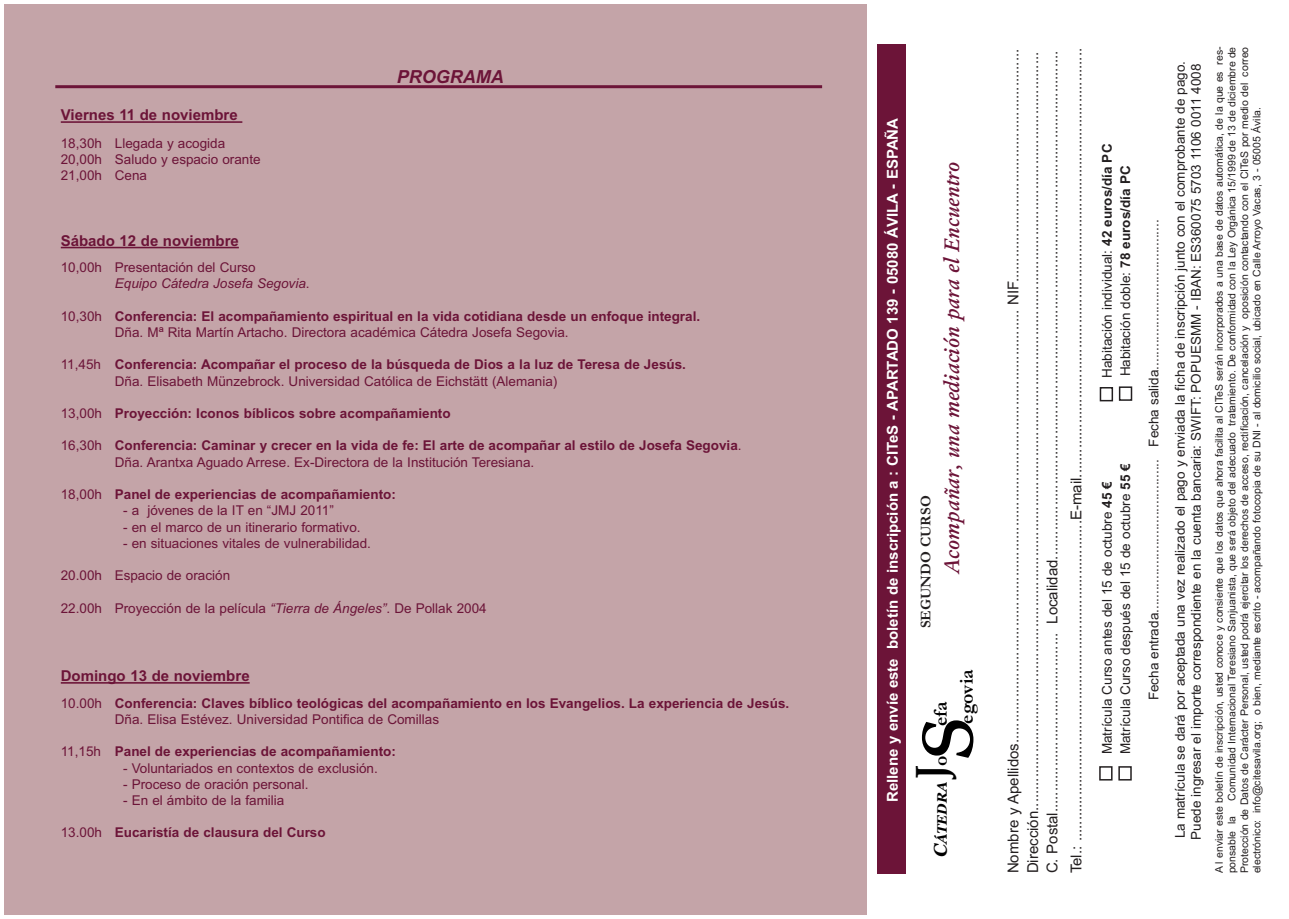
<style>
.page{position:relative;width:1289px;height:919px;background:#fff}
.page>*{position:absolute;margin:0;border:0;box-sizing:border-box;transform-origin:0 0}
.t1{font:72.45px "Americana BT Roman+SCCFYK";color:#000;scale:.82 1}
.t2{font:45.3px "Palatino Bold+KDNQLH";color:#000;scale:.82 1}
.t3{font:italic 600 21px "Garamond";color:#6c1438}
.t4{font:19.8px "Garamond Bold+FEJDZK";color:#000}
.t5{font:italic 700 18px "Arial";color:#6c1438}
.t6{font:15px/19.5px "Arial";color:#231f20}
.t7{font:700 15px "Arial";color:#fff}
.t8{font:700 15px "Arial";color:#6c1438}
.t9{font:700 15px "Garamond";color:#231f20}
.t10{font:13.65px "Georgia Bold Italic+FOZEPD";color:#000}
.t11{font:700 13.5px/16.2px "Arial";color:#6c1438}
.t12{font:13.5px/16.2px "Arial";color:#6c1438}
.t13{font:13.5px/28.2px "Arial";color:#231f20}
.t14{font:10.5px/12.6px "Arial";color:#231f20}
.s1{font-style:italic}
.s2{font-weight:400}
.s3{font-weight:700}
.s4{font-size:18.15px}
</style>
<div class="page">
<div style="left:4px;top:4px;width:862px;height:910px;background:#c4a4a8"></div>
<hr style="left:61px;top:121px;width:181px;height:2px;background:#6c1438">
<hr style="left:61px;top:247px;width:178px;height:1px;background:#6c1438">
<hr style="left:61px;top:682px;width:189px;height:1px;background:#6c1438">
<hr style="left:55px;top:85px;width:767px;height:3px;background:#6c1438">
<div style="left:877px;top:44px;width:28px;height:830px;background:#6c1438"></div>
<div style="left:1099px;top:766px;width:13px;height:14px;border:2px solid #231f20"></div>
<div style="left:1118px;top:766px;width:13px;height:14px;border:2px solid #231f20"></div>
<div style="left:1099px;top:387px;width:14px;height:14px;border:2px solid #231f20"></div>
<div style="left:1118px;top:386px;width:14px;height:15px;border:2px solid #231f20"></div>
<p class="t8" style="left:61px;top:106px;width:178px">Viernes 11 de noviembre</p>
<p class="t12" style="left:61px;top:135px;width:201px">18,30h Llegada y acogida<br>20,00h Saludo y espacio orante<br>21,00h Cena</p>
<p class="t5" style="left:396px;top:66px;width:108px">PROGRAMA</p>
<p class="t8" style="left:61px;top:232px;width:179px">Sábado 12 de noviembre</p>
<p class="t12" style="left:115px;top:259px;width:196px;text-indent:-54px">10,00h Presentación del Curso<br><span class="s1">Equipo Cátedra Josefa Segovia</span>.</p>
<p class="t11" style="left:115px;top:308px;width:587px;text-indent:-54px"><span class="s2">10,30h</span> Conferencia: El acompañamiento espiritual en la vida cotidiana desde un enfoque integral.<br><span class="s2">Dña. Mª Rita Martín Artacho. Directora académica Cátedra Josefa Segovia.</span></p>
<p class="t12" style="left:115px;top:356px;width:572px;text-indent:-54px">11,45h <span class="s3">Conferencia: Acompañar el proceso de la búsqueda de Dios a la luz de Teresa de Jesús.<br></span>Dña. Elisabeth Münzebrock. Universidad Católica de Eichstätt (Alemania)</p>
<p class="t11" style="left:61px;top:405px;width:391px"><span class="s2">13,00h</span> Proyección: Iconos bíblicos sobre acompañamiento</p>
<p class="t11" style="left:115px;top:437px;width:628px;text-indent:-54px"><span class="s2">16,30h</span> Conferencia: Caminar y crecer en la vida de fe: El arte de acompañar al estilo de Josefa Segovia<span class="s2">.<br>Dña. Arantxa Aguado Arrese. Ex-Directora de la Institución Teresiana.</span></p>
<p class="t11" style="left:61px;top:486px;width:336px"><span class="s2">18,00h</span> Panel de experiencias de acompañamiento:</p>
<p class="t12" style="left:123px;top:502px;width:212px">- a jóvenes de la IT en “JMJ 2011”</p>
<p class="t12" style="left:123px;top:518px;width:239px">- en el marco de un itinerario formativo.</p>
<p class="t12" style="left:123px;top:535px;width:249px">- en situaciones vitales de vulnerabilidad.</p>
<p class="t12" style="left:61px;top:567px;width:171px">20.00h Espacio de oración</p>
<p class="t12" style="left:61px;top:599px;width:427px">22.00h Proyección de la película <span class="s1">“Tierra de Ángeles”</span>. De Pollak 2004</p>
<p class="t8" style="left:61px;top:667px;width:190px">Domingo 13 de noviembre</p>
<p class="t11" style="left:115px;top:695px;width:676px;text-indent:-54px"><span class="s2">10.00h</span> Conferencia: Claves bíblico teológicas del acompañamiento en los Evangelios. La experiencia de Jesús.<br><span class="s2">Dña. Elisa Estévez. Universidad Pontifica de Comillas</span></p>
<p class="t11" style="left:61px;top:743px;width:336px"><span class="s2">11,15h</span> Panel de experiencias de acompañamiento:</p>
<p class="t12" style="left:123px;top:759px;width:256px">- Voluntariados en contextos de exclusión.</p>
<p class="t12" style="left:123px;top:776px;width:187px">- Proceso de oración personal.</p>
<p class="t12" style="left:123px;top:792px;width:163px">- En el ámbito de la familia</p>
<p class="t11" style="left:61px;top:824px;width:266px"><span class="s2">13.00h</span> Eucaristía de clausura del Curso</p>
<p class="t7" style="left:883px;top:802px;width:685px;rotate:-90deg">Rellene y envíe este boletín de inscripción a : CITeS - APARTADO 139 - 05080 ÁVILA - ESPAÑA</p>
<p class="t9" style="left:916px;top:628px;width:134px;rotate:-90deg">SEGUNDO CURSO</p>
<h3 class="t3" style="left:939px;top:574px;width:414px;rotate:-90deg">Acompañar, una mediación para el Encuentro</h3>
<h3 class="t4" style="left:954px;top:723px;width:56px;rotate:-90deg">egovia</h3>
<h3 class="t4" style="left:928px;top:726px;width:26px;rotate:-90deg">efa</h3>
<h1 class="t1" style="left:903px;top:757px;width:50px;rotate:-90deg">S</h1>
<h3 class="t4" style="left:928px;top:766px;width:12px;rotate:-90deg">o</h3>
<h2 class="t2" style="left:904px;top:778px;width:20px;rotate:-90deg">J</h2>
<p class="t10" style="left:934px;top:857px;width:78px;rotate:-90deg"><span class="s4">C</span>ÁTEDRA</p>
<p class="t6" style="left:1003px;top:873px;width:825px;rotate:-90deg">Nombre y Apellidos........................................................................................................ NIF........................................................<br>Dirección......................................................................................................................................................................................<br>C. Postal........................................... Localidad..........................................................................................................................</p>
<p class="t6" style="left:1066px;top:873px;width:826px;rotate:-90deg">Tel.: .............................................................................E-mail.......................................................................................................</p>
<p class="t13" style="left:1093px;top:378px;width:235px;rotate:-90deg">Habitación individual: <span class="s3">42 euros/día PC</span></p>
<p class="t13" style="left:1093px;top:754px;width:275px;rotate:-90deg">Matrícula Curso antes del 15 de octubre <span class="s3">45 €</span></p>
<p class="t13" style="left:1111px;top:700px;width:536px;text-indent:324px;rotate:-90deg">Habitación doble: <span class="s3">78 euros/día PC<br></span>Fecha entrada......................................... Fecha salida........................................</p>
<p class="t13" style="left:1111px;top:754px;width:293px;rotate:-90deg">Matrícula Curso después del 15 de octubre <span class="s3">55 €</span></p>
<p class="t13" style="left:1171px;top:839px;width:780px;line-height:16.2px;rotate:-90deg">La matrícula se dará por aceptada una vez realizado el pago y enviada la ficha de inscripción junto con el comprobante de pago.<br>Puede ingresar el importe correspondiente en la cuenta bancaria: SWIFT: POPUESMM - IBAN: ES360075 5703 1106 0011 4008</p>
<p class="t14" style="left:1212px;top:873px;width:828px;rotate:-90deg">A l enviar este boletín de inscripción, usted conoce y consiente que los datos que ahora facilita al CITeS serán incorporados a una base de datos automática, de la que es res&shy;ponsable la</p>
<p class="t14" style="left:1225px;top:873px;width:828px;text-align:justify;text-indent:73px;rotate:-90deg">Comunidad Internacional Teresiano Sanjuanista, que será objeto del adecuado tratamiento. De conformidad con la Ley Orgánica 15/1999 de 13 de diciembre de Protección de Datos de Carácter Personal, usted podrá ejercitar los derechos de acceso, rectificación, cancelación y oposición contactando con el CITeS por medio del correo electrónico: info@citesavila.org; o bien, mediante escrito - acompañando fotocopia de su DNI - al domicilio social, ubicado en Calle Arroyo Vacas, 3 - 05005 Ávila.</p>
</div>
